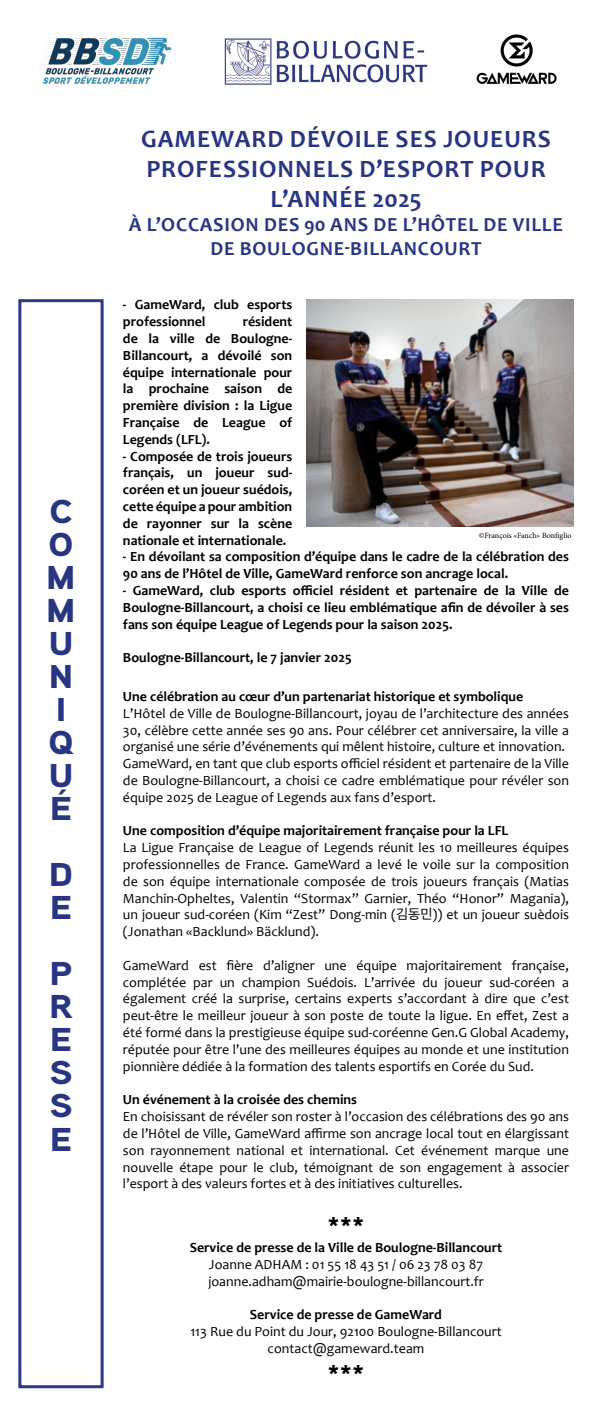
<style>
.page{position:relative;width:596px;height:1418px;background:#fff}
.page>*{position:absolute;margin:0;border:0;box-sizing:border-box;transform-origin:0 0}
.t1{font:900 33px/33px "Aaux Pro";color:#283583;scale:1.14 1}
.t2{font:700 25px/30px "Candara";letter-spacing:.04em;color:#283583;text-align:center}
.t3{font:900 25px "Aaux Pro";color:#000}
.t4{font:700 20px/24px "Candara";letter-spacing:.04em;color:#283583;text-align:center}
.t5{font:14px/16.8px "Candara";color:#000;text-align:justify}
.t6{font:700 14px/16.8px "Candara";color:#000;text-align:justify}
.t7{font:8px "Minion Pro";letter-spacing:-.005em;color:#000}
.s1{font-family:"Apple SD Gothic Neo"}
</style>
<div class="page">
<div style="left:18px;top:299px;width:85px;height:1089px;border:3px solid #2a3885"></div>
<img style="left:224px;top:38px;width:203px;height:47px">
<img style="left:41px;top:37px;width:131px;height:47px">
<img style="left:306px;top:299px;width:266px;height:227px">
<img style="left:476px;top:34px;width:81px;height:50px">
<h1 class="t1" style="left:47px;top:494px;width:27px">C<br>O<br>M<br>M<br>U<br>N<br>I<br>Q<br>U<br>É</h1>
<h1 class="t1" style="left:49px;top:857px;width:23px">D<br>E</h1>
<h1 class="t1" style="left:49px;top:956px;width:22px;text-align:justify">P R E S S E</h1>
<h2 class="t2" style="left:141px;top:124px;width:411px">GAMEWARD DÉVOILE SES JOUEURS<br>PROFESSIONNELS D’ESPORT POUR<br>L’ANNÉE 2025</h2>
<h3 class="t4" style="left:129px;top:212px;width:435px">À L’OCCASION DES 90 ANS DE L’HÔTEL DE VILLE<br>DE BOULOGNE-BILLANCOURT</h3>
<p class="t6" style="left:123px;top:296px;width:171px">- GameWard, club esports professionnel</p>
<p class="t6" style="left:123px;top:313px;width:171px;text-indent:120px">résident de la ville de Boulogne-Billancourt, a dévoilé son équipe internationale pour la prochaine saison de première division : la Ligue Française de League of Legends (LFL).</p>
<p class="t6" style="left:123px;top:447px;width:171px">- Composée de trois joueurs français, un joueur sud&shy;coréen et un joueur suédois, cette équipe a pour ambition de rayonner sur la scène nationale et internationale.</p>
<p class="t6" style="left:123px;top:548px;width:447px">- En dévoilant sa composition d’équipe dans le cadre de la célébration des<br>90 ans de l’Hôtel de Ville, GameWard renforce son ancrage local.</p>
<p class="t6" style="left:123px;top:582px;width:447px">- GameWard, club esports officiel résident et partenaire de la Ville de Boulogne-Billancourt, a choisi ce lieu emblématique afin de dévoiler à ses fans son équipe League of Legends pour la saison 2025.</p>
<p class="t6" style="left:123px;top:649px;width:230px">Boulogne-Billancourt, le 7 janvier 2025</p>
<p class="t6" style="left:123px;top:687px;width:401px">Une célébration au cœur d’un partenariat historique et symbolique</p>
<p class="t5" style="left:123px;top:704px;width:447px;text-align:left">L’Hôtel de Ville de Boulogne-Billancourt, joyau de l’architecture des années 30, célèbre cette année ses 90 ans. Pour célébrer cet anniversaire, la ville a organisé une série d’événements qui mêlent histoire, culture et innovation.<br>GameWard, en tant que club esports officiel résident et partenaire de la Ville de Boulogne-Billancourt, a choisi ce cadre emblématique pour révéler son équipe 2025 de League of Legends aux fans d’esport.</p>
<p class="t6" style="left:123px;top:822px;width:386px">Une composition d’équipe majoritairement française pour la LFL</p>
<p class="t5" style="left:123px;top:839px;width:447px">La Ligue Française de League of Legends réunit les 10 meilleures équipes professionnelles de France. GameWard a levé le voile sur la composition de son équipe internationale composée de trois joueurs français (Matias Manchin-Opheltes, Valentin “Stormax” Garnier, Théo “Honor” Magania), un joueur sud-coréen (Kim “Zest” Dong-min (<span class="s1">김동민</span>)) et un joueur suèdois (Jonathan «Backlund» Bäcklund).</p>
<p class="t5" style="left:123px;top:956px;width:447px">GameWard est fière d’aligner une équipe majoritairement française, complétée par un champion Suédois. L’arrivée du joueur sud-coréen a également créé la surprise, certains experts s’accordant à dire que c’est peut-être le meilleur joueur à son poste de toute la ligue. En effet, Zest a été formé dans la prestigieuse équipe sud-coréenne Gen.G Global Academy, réputée pour être l’une des meilleures équipes au monde et une institution pionnière dédiée à la formation des talents esportifs en Corée du Sud.</p>
<p class="t6" style="left:123px;top:1091px;width:235px">Un événement à la croisée des chemins</p>
<p class="t5" style="left:123px;top:1108px;width:447px">En choisissant de révéler son roster à l’occasion des célébrations des 90 ans de l’Hôtel de Ville, GameWard affirme son ancrage local tout en élargissant son rayonnement national et international. Cet événement marque une nouvelle étape pour le club, témoignant de son engagement à associer l’esport à des valeurs fortes et à des initiatives culturelles.</p>
<h2 class="t3" style="left:327px;top:1210px;width:38px">***</h2>
<p class="t6" style="left:189px;top:1238px;width:314px">Service de presse de la Ville de Boulogne-Billancourt</p>
<p class="t5" style="left:208px;top:1255px;width:276px">Joanne ADHAM : 01 55 18 43 51 / 06 23 78 03 87 joanne.adham@mairie-boulogne-billancourt.fr</p>
<p class="t6" style="left:250px;top:1305px;width:193px">Service de presse de GameWard</p>
<p class="t5" style="left:190px;top:1322px;width:312px;text-align:center">113 Rue du Point du Jour, 92100 Boulogne-Billancourt contact@gameward.team</p>
<h2 class="t3" style="left:327px;top:1357px;width:38px">***</h2>
<p class="t7" style="left:478px;top:530px;width:94px">©François «Fanch» Bonfiglio</p>
</div>
